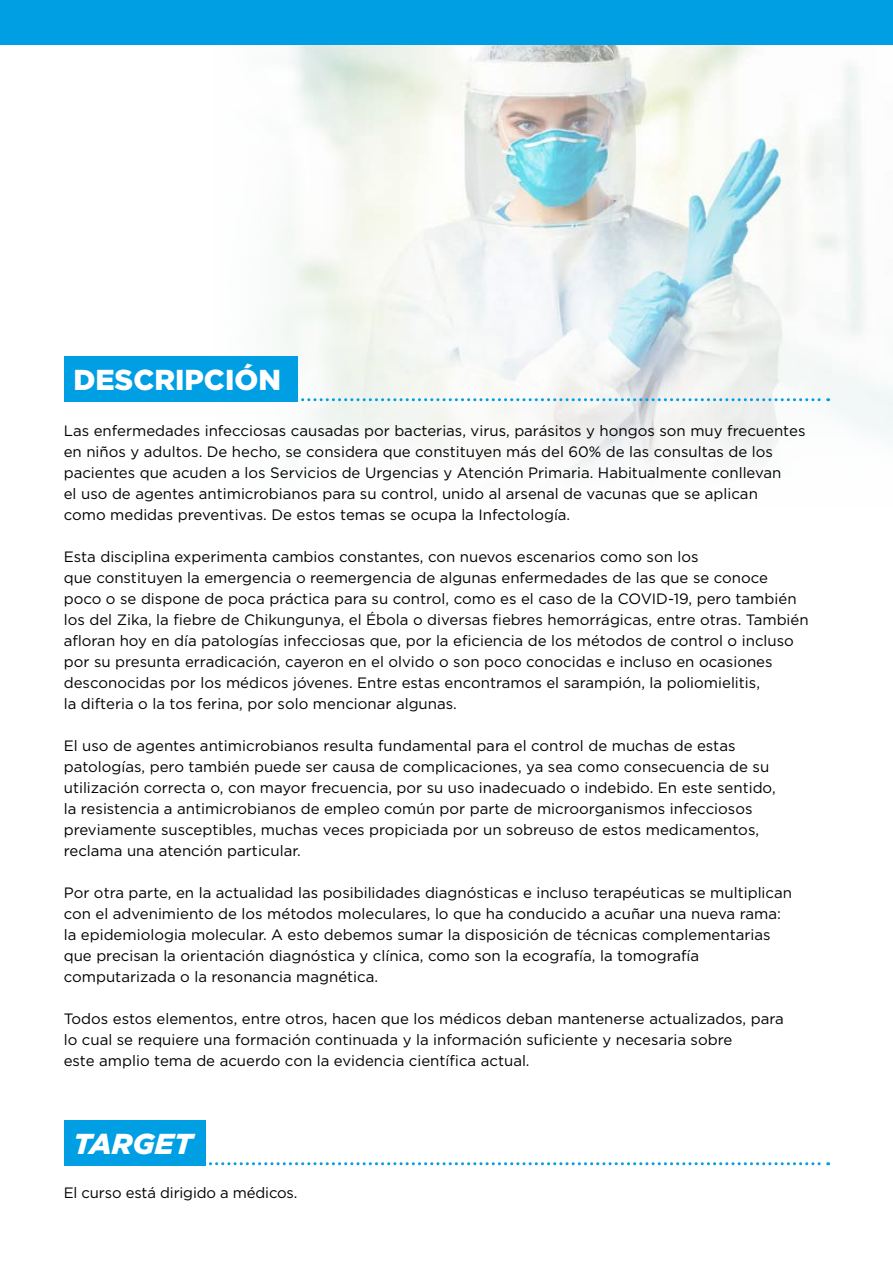
<style>
.page{position:relative;width:893px;height:1263px;background:#fff}
.page>*{position:absolute;margin:0;border:0;box-sizing:border-box;transform-origin:0 0}
.t1{font:900 28.8px "Gotham";color:#fff}
.t2{font:italic 900 28.8px "Gotham";color:#fff}
.t3{font:15px/21px "Gotham";color:#000}
</style>
<div class="page">
<img style="left:193px;top:44px;width:700px;height:428px">
<div style="left:0;top:0;width:893px;height:44px;background:#009fe3"></div>
<svg style="left:298px;top:398px;width:531px;height:3px"></svg>
<div style="left:64px;top:356px;width:234px;height:45px;background:#009fe3"></div>
<svg style="left:209px;top:1162px;width:620px;height:3px"></svg>
<div style="left:64px;top:1120px;width:142px;height:45px;background:#009fe3"></div>
<h1 class="t1" style="left:73px;top:360px;width:209px">DESCRIPCIÓN</h1>
<p class="t3" style="left:64px;top:419px;width:743px">Las enfermedades infecciosas causadas por bacterias, virus, parásitos y hongos son muy frecuentes en niños y adultos. De hecho, se considera que constituyen más del 60% de las consultas de los pacientes que acuden a los Servicios de Urgencias y Atención Primaria. Habitualmente conllevan<br>el uso de agentes antimicrobianos para su control, unido al arsenal de vacunas que se aplican<br>como medidas preventivas. De estos temas se ocupa la Infectología.</p>
<p class="t3" style="left:64px;top:545px;width:746px">Esta disciplina experimenta cambios constantes, con nuevos escenarios como son los<br>que constituyen la emergencia o reemergencia de algunas enfermedades de las que se conoce poco o se dispone de poca práctica para su control, como es el caso de la COVID-19, pero también los del Zika, la fiebre de Chikungunya, el Ébola o diversas fiebres hemorrágicas, entre otras. También afloran hoy en día patologías infecciosas que, por la eficiencia de los métodos de control o incluso por su presunta erradicación, cayeron en el olvido o son poco conocidas e incluso en ocasiones desconocidas por los médicos jóvenes. Entre estas encontramos el sarampión, la poliomielitis,<br>la difteria o la tos ferina, por solo mencionar algunas.</p>
<p class="t3" style="left:64px;top:734px;width:713px">El uso de agentes antimicrobianos resulta fundamental para el control de muchas de estas patologías, pero también puede ser causa de complicaciones, ya sea como consecuencia de su utilización correcta o, con mayor frecuencia, por su uso inadecuado o indebido. En este sentido, la resistencia a antimicrobianos de empleo común por parte de microorganismos infecciosos previamente susceptibles, muchas veces propiciada por un sobreuso de estos medicamentos, reclama una atención particular.</p>
<p class="t3" style="left:64px;top:881px;width:730px">Por otra parte, en la actualidad las posibilidades diagnósticas e incluso terapéuticas se multiplican con el advenimiento de los métodos moleculares, lo que ha conducido a acuñar una nueva rama: la epidemiologia molecular. A esto debemos sumar la disposición de técnicas complementarias que precisan la orientación diagnóstica y clínica, como son la ecografía, la tomografía computarizada o la resonancia magnética.</p>
<p class="t3" style="left:64px;top:1007px;width:721px">Todos estos elementos, entre otros, hacen que los médicos deban mantenerse actualizados, para lo cual se requiere una formación continuada y la información suficiente y necesaria sobre<br>este amplio tema de acuerdo con la evidencia científica actual.</p>
<h1 class="t2" style="left:73px;top:1124px;width:121px">TARGET</h1>
<p class="t3" style="left:64px;top:1181px;width:235px">El curso está dirigido a médicos.</p>
</div>
